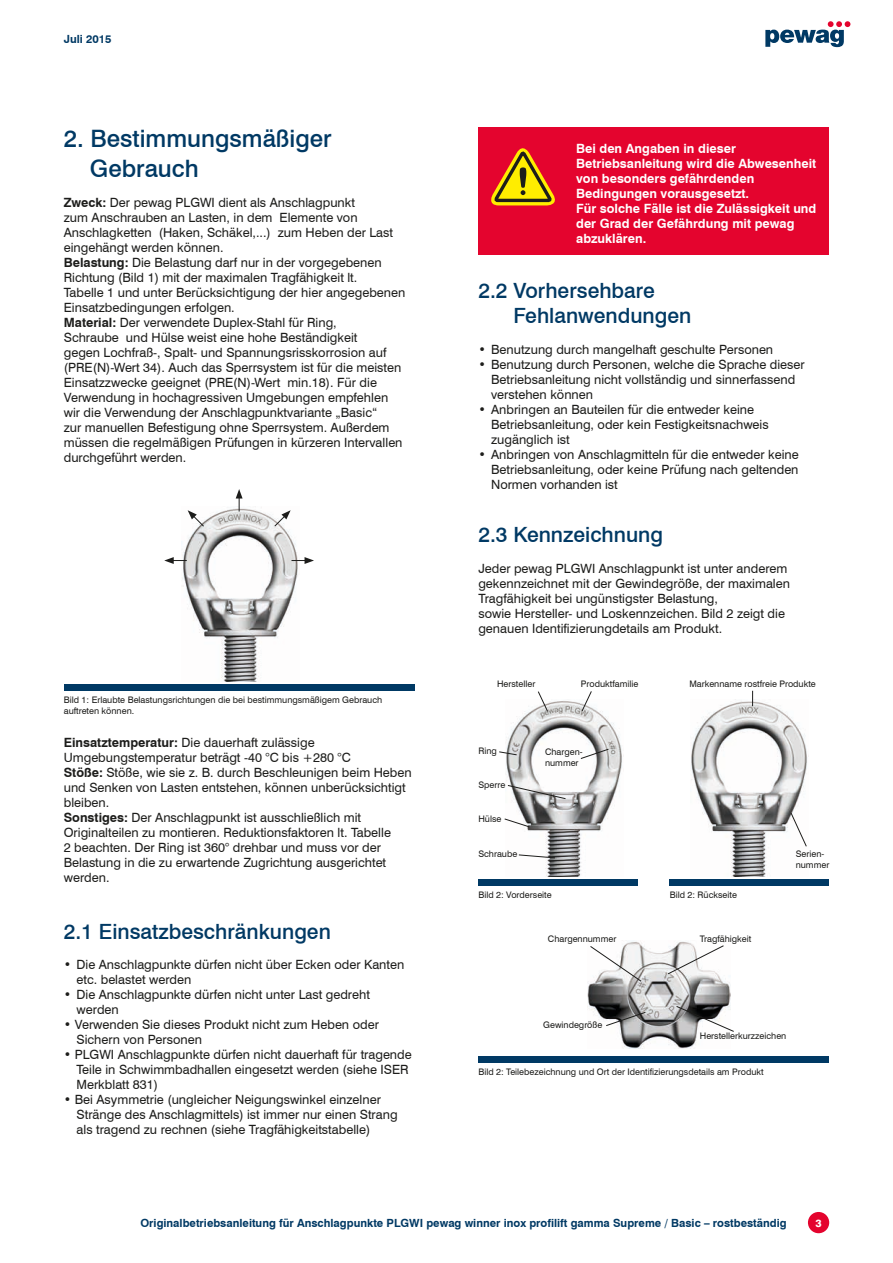
<style>
.page{position:relative;width:893px;height:1263px;background:#fff}
.page>*{position:absolute;margin:0;border:0;box-sizing:border-box;transform-origin:0 0}
.t1{font:500 24px/30px "Swiss 721 BT";color:#003964}
.t2{font:500 21px/25.2px "Swiss 721 BT";color:#003964}
.t3{font:12.75px/15px "Swiss 721 BT";color:#1d1d1b}
.t4{font:700 12.75px/15px "Swiss 721 BT";color:#fff}
.t5{font:700 11.25px "Swiss 721 BT";color:#003964}
.t6{font:800 10.5px "Swiss 721 BT";color:#fff}
.t7{font:9px/10.8px "Swiss 721 BT";color:#1d1d1b}
.s1{font-weight:700}
</style>
<div class="page">
<svg style="left:765px;top:21px;width:85px;height:26px"></svg>
<div style="left:808px;top:1212px;width:21px;height:21px;background:#e4042e;border-radius:50%"></div>
<div style="left:478px;top:128px;width:351px;height:127px;background:#e4042e"></div>
<svg style="left:491px;top:148px;width:64px;height:58px"></svg>
<div style="left:478px;top:1056px;width:351px;height:7px;background:#003964"></div>
<img style="left:588px;top:941px;width:142px;height:107px">
<div style="left:478px;top:879px;width:160px;height:6px;background:#003964"></div>
<div style="left:670px;top:879px;width:159px;height:6px;background:#003964"></div>
<img style="left:506px;top:701px;width:118px;height:175px">
<svg style="left:537px;top:691px;width:12px;height:21px"></svg>
<svg style="left:581px;top:691px;width:11px;height:21px"></svg>
<svg style="left:499px;top:751px;width:18px;height:5px"></svg>
<svg style="left:504px;top:818px;width:26px;height:10px"></svg>
<svg style="left:507px;top:784px;width:59px;height:15px"></svg>
<svg style="left:518px;top:854px;width:38px;height:5px"></svg>
<svg style="left:580px;top:748px;width:29px;height:11px"></svg>
<img style="left:691px;top:700px;width:116px;height:176px">
<svg style="left:752px;top:691px;width:1px;height:15px"></svg>
<svg style="left:667px;top:945px;width:57px;height:30px"></svg>
<svg style="left:589px;top:945px;width:53px;height:37px"></svg>
<svg style="left:676px;top:1005px;width:58px;height:27px"></svg>
<svg style="left:605px;top:1011px;width:41px;height:15px"></svg>
<svg style="left:790px;top:812px;width:17px;height:35px"></svg>
<div style="left:64px;top:685px;width:351px;height:6px;background:#003964"></div>
<img style="left:181px;top:507px;width:117px;height:174px">
<svg style="left:236px;top:489px;width:7px;height:23px"></svg>
<svg style="left:188px;top:510px;width:17px;height:17px"></svg>
<svg style="left:164px;top:557px;width:23px;height:7px"></svg>
<svg style="left:274px;top:510px;width:17px;height:17px"></svg>
<svg style="left:291px;top:557px;width:23px;height:7px"></svg>
<p class="t5" style="left:64px;top:32px;width:49px">Juli 2015</p>
<h1 class="t1" style="left:90px;top:123px;width:243px;text-indent:-26px">2. Bestimmungsmäßiger<br>Gebrauch</h1>
<p class="t3" style="left:64px;top:195px;width:343px"><span class="s1">Zweck:</span> Der pewag PLGWI dient als Anschlagpunkt<br>zum Anschrauben an Lasten, in dem Elemente von Anschlagketten (Haken, Schäkel,...) zum Heben der Last eingehängt werden können.<br><span class="s1">Belastung:</span> Die Belastung darf nur in der vorgegebenen Richtung (Bild 1) mit der maximalen Tragfähigkeit lt.<br>Tabelle 1 und unter Berücksichtigung der hier angegebenen Einsatzbedingungen erfolgen.<br><span class="s1">Material:</span> Der verwendete Duplex-Stahl für Ring,<br>Schraube und Hülse weist eine hohe Beständigkeit<br>gegen Lochfraß-, Spalt- und Spannungsrisskorrosion auf (PRE(N)-Wert 34). Auch das Sperrsystem ist für die meisten Einsatzzwecke geeignet (PRE(N)-Wert min.18). Für die Verwendung in hochagressiven Umgebungen empfehlen wir die Verwendung der Anschlagpunktvariante „Basic“<br>zur manuellen Befestigung ohne Sperrsystem. Außerdem müssen die regelmäßigen Prüfungen in kürzeren Intervallen durchgeführt werden.</p>
<p class="t7" style="left:64px;top:695px;width:320px">Bild 1: Erlaubte Belastungsrichtungen die bei bestimmungsmäßigem Gebrauch auftreten können.</p>
<p class="t3" style="left:64px;top:735px;width:349px"><span class="s1">Einsatztemperatur:</span> Die dauerhaft zulässige Umgebungstemperatur beträgt -40 °C bis +280 °C<br><span class="s1">Stöße:</span> Stöße, wie sie z. B. durch Beschleunigen beim Heben und Senken von Lasten entstehen, können unberücksichtigt bleiben.<br><span class="s1">Sonstiges:</span> Der Anschlagpunkt ist ausschließlich mit Originalteilen zu montieren. Reduktionsfaktoren lt. Tabelle<br>2 beachten. Der Ring ist 360° drehbar und muss vor der Belastung in die zu erwartende Zugrichtung ausgerichtet werden.</p>
<h2 class="t2" style="left:64px;top:918px;width:269px">2.1 Einsatzbeschränkungen</h2>
<p class="t3" style="left:77px;top:957px;width:329px;text-indent:-13px">• Die Anschlagpunkte dürfen nicht über Ecken oder Kanten etc. belastet werden</p>
<p class="t3" style="left:77px;top:987px;width:295px;text-indent:-13px">• Die Anschlagpunkte dürfen nicht unter Last gedreht werden</p>
<p class="t3" style="left:77px;top:1017px;width:304px;text-indent:-13px">• Verwenden Sie dieses Produkt nicht zum Heben oder<br>Sichern von Personen</p>
<p class="t3" style="left:77px;top:1047px;width:337px;text-indent:-13px">• PLGWI Anschlagpunkte dürfen nicht dauerhaft für tragende<br>Teile in Schwimmbadhallen eingesetzt werden (siehe ISER<br>Merkblatt 831)</p>
<p class="t3" style="left:77px;top:1092px;width:323px;text-indent:-13px">• Bei Asymmetrie (ungleicher Neigungswinkel einzelner<br>Stränge des Anschlagmittels) ist immer nur einen Strang als tragend zu rechnen (siehe Tragfähigkeitstabelle)</p>
<p class="t4" style="left:576px;top:141px;width:242px">Bei den Angaben in dieser<br>Betriebsanleitung wird die Abwesenheit von besonders gefährdenden<br>Bedingungen vorausgesetzt.<br>Für solche Fälle ist die Zulässigkeit und der Grad der Gefährdung mit pewag abzuklären.</p>
<h2 class="t2" style="left:513px;top:278px;width:179px;text-indent:-35px">2.2 Vorhersehbare<br>Fehlanwendungen</h2>
<p class="t3" style="left:478px;top:342px;width:296px">• Benutzung durch mangelhaft geschulte Personen</p>
<p class="t3" style="left:491px;top:357px;width:315px;text-indent:-13px">• Benutzung durch Personen, welche die Sprache dieser<br>Betriebsanleitung nicht vollständig und sinnerfassend verstehen können</p>
<p class="t3" style="left:491px;top:402px;width:279px;text-indent:-13px">• Anbringen an Bauteilen für die entweder keine<br>Betriebsanleitung, oder kein Festigkeitsnachweis zugänglich ist</p>
<p class="t3" style="left:491px;top:447px;width:309px;text-align:justify;text-indent:-13px">• Anbringen von Anschlagmitteln für die entweder keine Betriebsanleitung, oder keine Prüfung nach geltenden Normen vorhanden ist</p>
<h2 class="t2" style="left:478px;top:522px;width:186px">2.3 Kennzeichnung</h2>
<p class="t3" style="left:478px;top:561px;width:313px">Jeder pewag PLGWI Anschlagpunkt ist unter anderem gekennzeichnet mit der Gewindegröße, der maximalen Tragfähigkeit bei ungünstigster Belastung,<br>sowie Hersteller- und Loskennzeichen. Bild 2 zeigt die genauen Identifizierungdetails am Produkt.</p>
<p class="t7" style="left:497px;top:678px;width:40px">Hersteller</p>
<p class="t7" style="left:581px;top:678px;width:59px">Produktfamilie</p>
<p class="t7" style="left:478px;top:746px;width:20px">Ring</p>
<p class="t7" style="left:478px;top:779px;width:28px">Sperre</p>
<p class="t7" style="left:478px;top:813px;width:25px">Hülse</p>
<p class="t7" style="left:478px;top:849px;width:40px">Schraube</p>
<p class="t7" style="left:545px;top:746px;width:39px">Chargen&shy;nummer</p>
<p class="t7" style="left:689px;top:678px;width:128px">Markenname rostfreie Produkte</p>
<p class="t7" style="left:796px;top:849px;width:35px">Serien&shy;nummer</p>
<p class="t7" style="left:478px;top:889px;width:75px">Bild 2: Vorderseite</p>
<p class="t7" style="left:670px;top:889px;width:69px">Bild 2: Rückseite</p>
<p class="t7" style="left:548px;top:934px;width:70px">Chargennummer</p>
<p class="t7" style="left:700px;top:934px;width:53px">Tragfähigkeit</p>
<p class="t7" style="left:543px;top:1019px;width:61px">Gewindegröße</p>
<p class="t7" style="left:700px;top:1031px;width:88px">Herstellerkurzzeichen</p>
<p class="t7" style="left:478px;top:1066px;width:287px">Bild 2: Teilebezeichnung und Ort der Identifizierungsdetails am Produkt</p>
<p class="t5" style="left:140px;top:1216px;width:648px">Originalbetriebsanleitung für Anschlagpunkte PLGWI pewag winner inox profilift gamma Supreme / Basic – rostbeständig</p>
<p class="t6" style="left:815px;top:1216px;width:8px">3</p>
</div>
